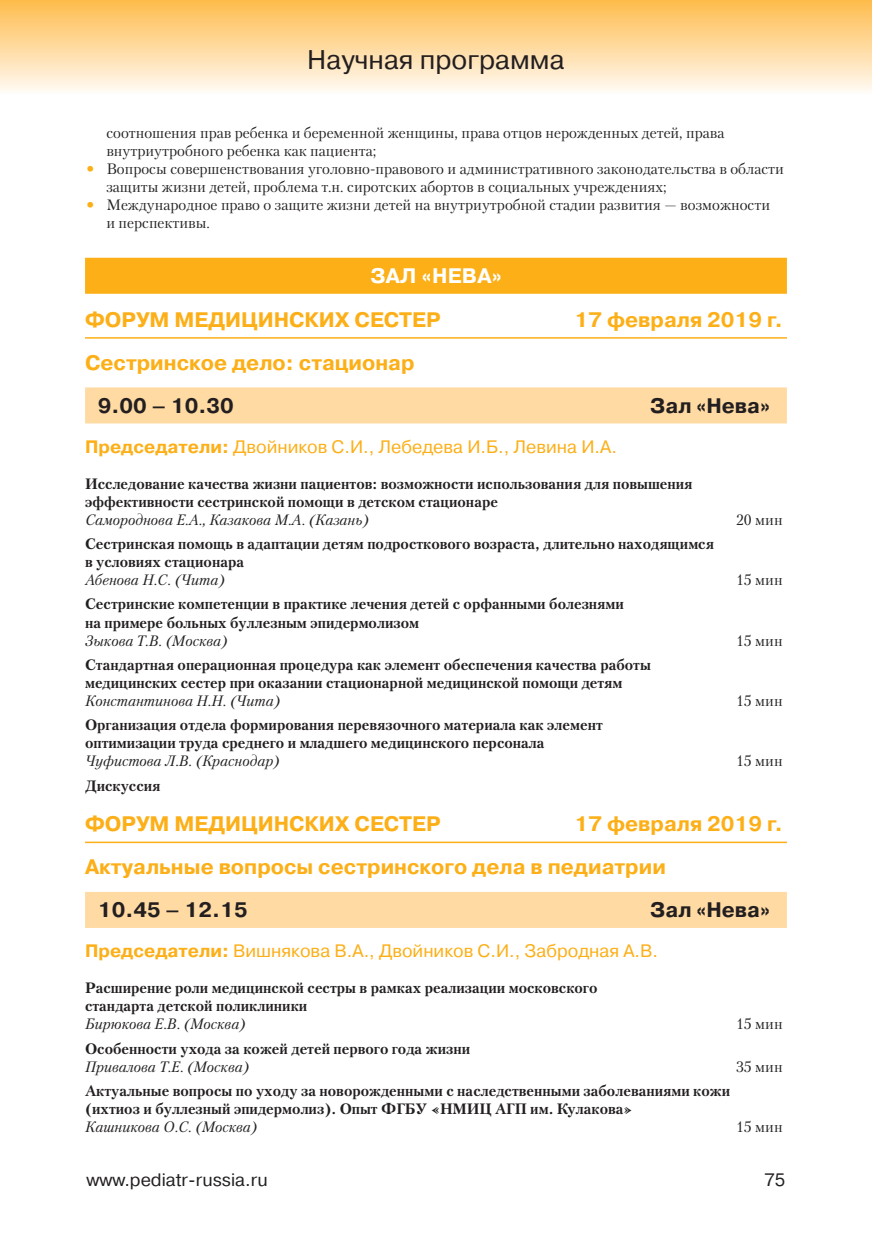
<style>
.page{position:relative;width:872px;height:1234px;background:#fff}
.page>*{position:absolute;margin:0;border:0;box-sizing:border-box;transform-origin:0 0}
.t1{font:27px "Pragmatica C";color:#231f20}
.t2{font:700 21px/43.2px "Pragmatica C";color:#fcaf17}
.t3{font:700 21px "Pragmatica C";color:#231f20}
.t4{font:700 21px "Pragmatica C";letter-spacing:.01em;color:#fff}
.t5{font:18px "Pragmatica C";color:#fcaf17}
.t6{font:18px "Pragmatica C";color:#231f20}
.t7{font:700 15px/18px "Petersburg C";color:#231f20}
.t8{font:15px/18px "Petersburg C";color:#231f20}
.t9{font:italic 15px "Petersburg C";color:#231f20}
.s1{font-weight:700;color:#fcaf17}
.s2{font-weight:700}
</style>
<div class="page">
<div style="left:0;top:0;width:872px;height:94px;background:linear-gradient(to bottom,#febb4b,#fffaf4)"></div>
<div style="left:85px;top:258px;width:702px;height:36px;background:#fcaf17"></div>
<hr style="left:85px;top:337px;width:702px;height:1px;background:#fcaf17">
<div style="left:85px;top:387px;width:702px;height:36px;background:#ffdba3"></div>
<hr style="left:85px;top:841px;width:702px;height:1px;background:#fcaf17">
<div style="left:85px;top:891px;width:702px;height:36px;background:#ffdba3"></div>
<h1 class="t1" style="left:307px;top:50px;width:259px">Научная программа</h1>
<p class="t8" style="left:106px;top:125px;width:619px">соотношения прав ребенка и беременной женщины, права отцов нерожденных детей, права внутриутробного ребенка как пациента;</p>
<p class="t8" style="left:106px;top:161px;width:679px;text-indent:-21px"><span class="s1">•</span> Вопросы совершенствования уголовно-правового и административного законодательства в области защиты жизни детей, проблема т.н. сиротских абортов в социальных учреждениях;</p>
<p class="t8" style="left:106px;top:197px;width:665px;text-indent:-21px"><span class="s1">•</span> Международное право о защите жизни детей на внутриутробной стадии развития — возможности и перспективы.</p>
<h2 class="t4" style="left:370px;top:268px;width:133px">ЗАЛ «НЕВА»</h2>
<h2 class="t2" style="left:85px;top:299px;width:357px">ФОРУМ МЕДИЦИНСКИХ СЕСТЕР</h2>
<h2 class="t2" style="left:574px;top:299px;width:210px">17 февраля 2019 г.</h2>
<h2 class="t2" style="left:85px;top:342px;width:331px">Сестринское дело: стационар</h2>
<h2 class="t3" style="left:98px;top:398px;width:137px">9.00 – 10.30</h2>
<h2 class="t3" style="left:650px;top:398px;width:121px">Зал «Нева»</h2>
<p class="t5" style="left:85px;top:439px;width:533px"><span class="s2">Председатели:</span> Двойников С.И., Лебедева И.Б., Левина И.А.</p>
<p class="t7" style="left:85px;top:475px;width:609px">Исследование качества жизни пациентов: возможности использования для повышения эффективности сестринской помощи в детском стационаре</p>
<p class="t9" style="left:85px;top:513px;width:285px">Самороднова Е.А., Казакова М.А. (Казань)</p>
<p class="t8" style="left:736px;top:511px;width:48px">20 мин</p>
<p class="t7" style="left:85px;top:536px;width:630px">Сестринская помощь в адаптации детям подросткового возраста, длительно находящимся в условиях стационара</p>
<p class="t9" style="left:85px;top:573px;width:141px">Абенова Н.С. (Чита)</p>
<p class="t8" style="left:736px;top:571px;width:48px">15 мин</p>
<p class="t7" style="left:85px;top:596px;width:540px">Сестринские компетенции в практике лечения детей с орфанными болезнями на примере больных буллезным эпидермолизом</p>
<p class="t9" style="left:85px;top:633px;width:144px">Зыкова Т.В. (Москва)</p>
<p class="t8" style="left:736px;top:632px;width:48px">15 мин</p>
<p class="t7" style="left:85px;top:656px;width:567px">Стандартная операционная процедура как элемент обеспечения качества работы медицинских сестер при оказании стационарной медицинской помощи детям</p>
<p class="t9" style="left:85px;top:694px;width:197px">Константинова Н.Н. (Чита)</p>
<p class="t8" style="left:736px;top:692px;width:48px">15 мин</p>
<p class="t7" style="left:85px;top:717px;width:519px">Организация отдела формирования перевязочного материала как элемент оптимизации труда среднего и младшего медицинского персонала</p>
<p class="t9" style="left:85px;top:754px;width:196px">Чуфистова Л.В. (Краснодар)</p>
<p class="t8" style="left:736px;top:752px;width:48px">15 мин</p>
<p class="t7" style="left:85px;top:777px;width:77px">Дискуссия</p>
<h2 class="t2" style="left:85px;top:803px;width:357px">ФОРУМ МЕДИЦИНСКИХ СЕСТЕР</h2>
<h2 class="t2" style="left:85px;top:803px;width:699px;text-indent:489px">17 февраля 2019 г.<br>Актуальные вопросы сестринского дела в педиатрии</h2>
<h2 class="t3" style="left:98px;top:902px;width:151px">10.45 – 12.15</h2>
<h2 class="t3" style="left:650px;top:902px;width:121px">Зал «Нева»</h2>
<p class="t5" style="left:85px;top:943px;width:574px"><span class="s2">Председатели:</span> Вишнякова В.А., Двойников С.И., Забродная А.В.</p>
<p class="t7" style="left:85px;top:979px;width:514px">Расширение роли медицинской сестры в рамках реализации московского стандарта детской поликлиники</p>
<p class="t9" style="left:85px;top:1017px;width:162px">Бирюкова Е.В. (Москва)</p>
<p class="t8" style="left:736px;top:1015px;width:48px">15 мин</p>
<p class="t7" style="left:85px;top:1040px;width:386px">Особенности ухода за кожей детей первого года жизни</p>
<p class="t9" style="left:85px;top:1059px;width:166px">Привалова Т.Е. (Москва)</p>
<p class="t8" style="left:736px;top:1057px;width:48px">35 мин</p>
<p class="t7" style="left:85px;top:1082px;width:646px">Актуальные вопросы по уходу за новорожденными с наследственными заболеваниями кожи (ихтиоз и буллезный эпидермолиз). Опыт ФГБУ «НМИЦ АГП им. Кулакова»</p>
<p class="t9" style="left:85px;top:1120px;width:174px">Кашникова О.С. (Москва)</p>
<p class="t8" style="left:736px;top:1118px;width:48px">15 мин</p>
<p class="t6" style="left:87px;top:1172px;width:183px">www.pediatr-russia.ru</p>
<p class="t6" style="left:764px;top:1172px;width:22px">75</p>
</div>
